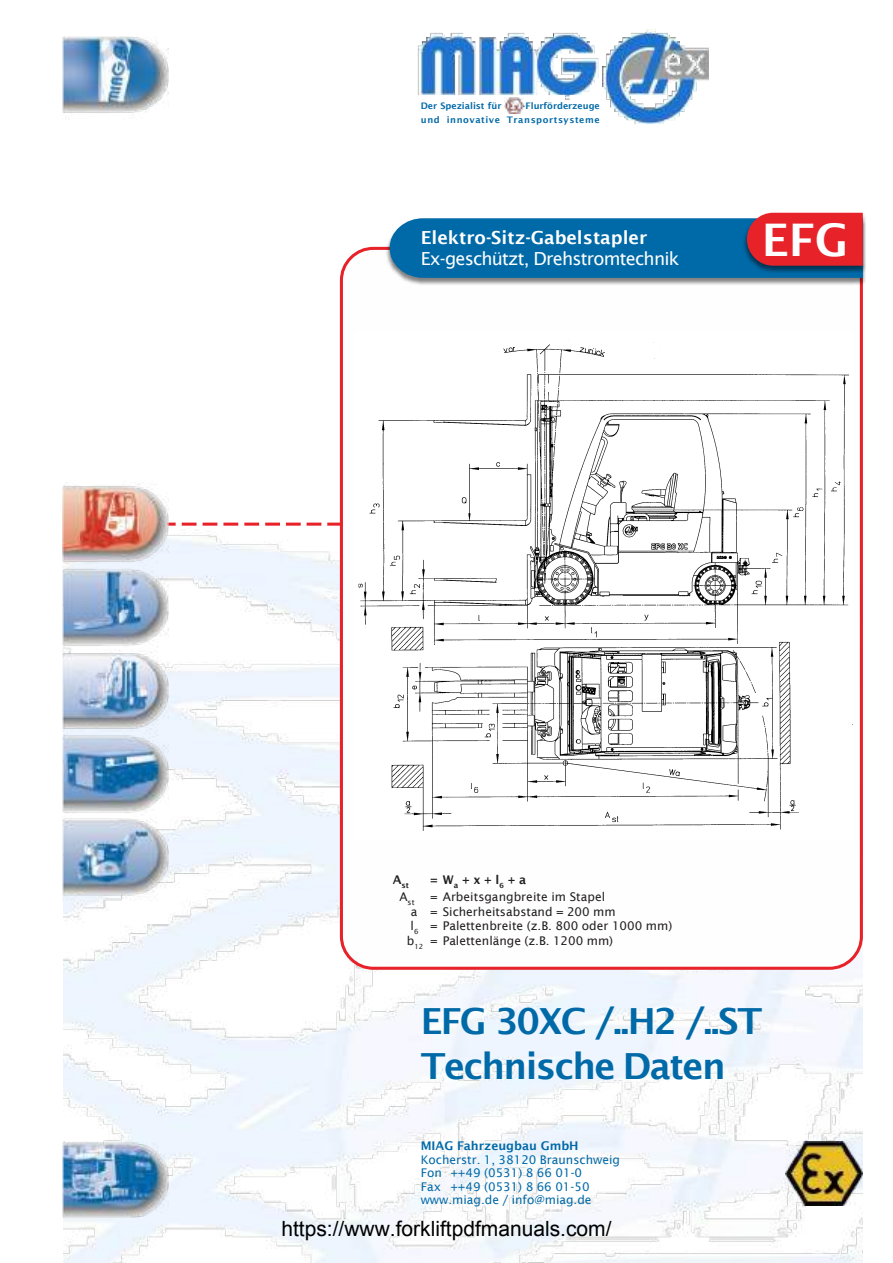
<style>
.page{position:relative;width:893px;height:1263px;background:#fff}
.page>*{position:absolute;margin:0;border:0;box-sizing:border-box;transform-origin:0 0}
.t1{font:600 45px "Lucida Sans";color:#fefefe}
.t2{font:600 36px/45px "Lucida Sans";letter-spacing:-.04em;color:#0069a7}
.t3{font:18px "Lucida Sans";letter-spacing:-.04em;color:#fefefe}
.t4{font:600 18px "Lucida Sans";color:#fefefe}
.t5{font:12px "Lucida Sans";color:#231f20}
.t6{font:12px/13.5px "Lucida Sans";color:#0069a7}
.t7{font:600 12px "Lucida Sans";color:#0069a7}
.t8{font:600 12px "Lucida Sans";color:#231f20}
.t9{font:600 9px/14.2px "Lucida Sans";letter-spacing:.065em;color:#0069a7;text-align:right}
.t10{font:600 9px "Lucida Sans";color:#0069a7}
.t11{font:600 7.8px "Lucida Sans";color:#231f20}
.t12{font:7.8px "Lucida Sans";color:#231f20}
</style>
<div class="page">
<img style="left:63px;top:29px;width:800px;height:1234px">
<svg style="left:338px;top:245px;width:525px;height:726px"></svg>
<img style="left:384px;top:218px;width:482px;height:69px">
<img style="left:414px;top:30px;width:301px;height:96px">
<img style="left:505px;top:98px;width:18px;height:16px">
<img style="left:785px;top:1141px;width:78px;height:64px">
<img style="left:863px;top:215px;width:3px;height:59px">
<svg style="left:390px;top:213px;width:473px;height:65px;background:#3f6593"></svg>
<hr style="left:161px;top:523px;width:15px;height:3px;background:#e72229">
<hr style="left:182px;top:523px;width:15px;height:3px;background:#e72229">
<hr style="left:203px;top:523px;width:14px;height:3px;background:#e72229">
<hr style="left:223px;top:523px;width:15px;height:3px;background:#e72229">
<hr style="left:244px;top:523px;width:15px;height:3px;background:#e72229">
<hr style="left:265px;top:523px;width:15px;height:3px;background:#e72229">
<hr style="left:286px;top:523px;width:15px;height:3px;background:#e72229">
<hr style="left:307px;top:523px;width:14px;height:3px;background:#e72229">
<hr style="left:327px;top:523px;width:15px;height:3px;background:#e72229">
<img style="left:63px;top:37px;width:105px;height:1180px">
<img style="left:355px;top:331px;width:498px;height:509px">
<p class="t10" style="left:421px;top:102px;width:82px">Der Spezialist für</p>
<p class="t9" style="left:421px;top:100px;width:180px">-Flurförderzeuge<br>und innovative Transportsysteme</p>
<h3 class="t4" style="left:421px;top:230px;width:228px">Elektro-Sitz-Gabelstapler</h3>
<h3 class="t3" style="left:421px;top:252px;width:260px">Ex-geschützt, Drehstromtechnik</h3>
<h1 class="t1" style="left:762px;top:221px;width:88px">EFG</h1>
<p class="t11" style="left:393px;top:882px;width:18px"><sup>A</sup>st</p>
<p class="t8" style="left:430px;top:875px;width:97px">= W<sub>a</sub> + x + l<sub>6</sub> + a</p>
<p class="t12" style="left:399px;top:899px;width:17px"><sup>A</sup>st</p>
<p class="t5" style="left:430px;top:891px;width:177px">= Arbeitsgangbreite im Stapel</p>
<p class="t5" style="left:411px;top:906px;width:207px">a = Sicherheitsabstand = 200 mm</p>
<p class="t5" style="left:411px;top:921px;width:263px">l<sub>6</sub> = Palettenbreite (z.B. 800 oder 1000 mm)</p>
<p class="t5" style="left:407px;top:935px;width:208px">b<sub>12</sub> = Palettenlänge (z.B. 1200 mm)</p>
<h2 class="t2" style="left:421px;top:1001px;width:343px">EFG 30XC /..H2 /..ST<br>Technische Daten</h2>
<p class="t7" style="left:421px;top:1141px;width:159px">MIAG Fahrzeugbau GmbH</p>
<p class="t6" style="left:421px;top:1154px;width:201px">Kocherstr. 1, 38120 Braunschweig<br>Fon ++49 (0531) 8 66 01-0<br>Fax ++49 (0531) 8 66 01-50 www.miag.de / info@miag.de</p>
</div>
